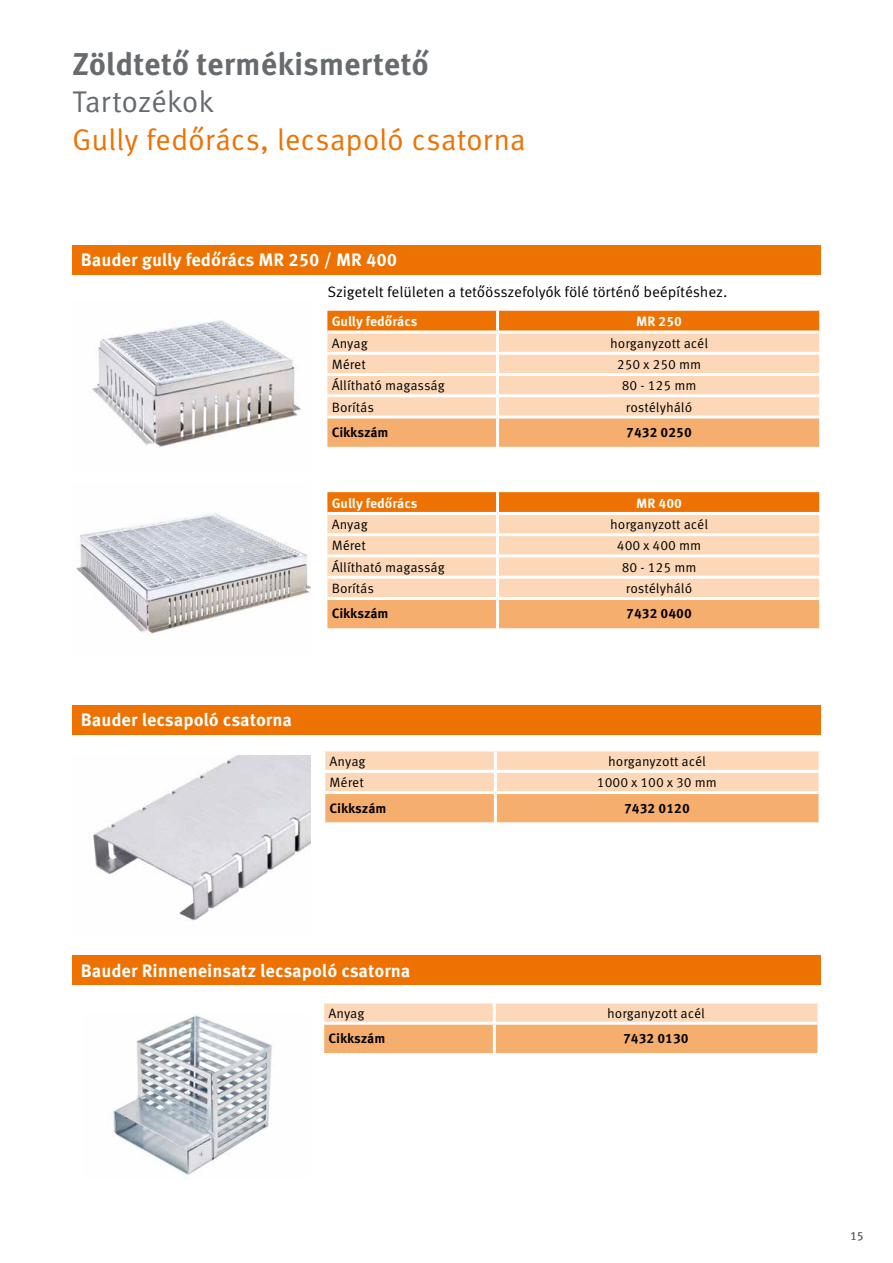
<style>
.page{position:relative;width:893px;height:1263px;background:#fff}
.page>*{position:absolute;margin:0;border:0;box-sizing:border-box;transform-origin:0 0}
.t1{font:700 31.5px "Meta Correspondence Pro";letter-spacing:-.005em;color:#676b6e}
.t2{font:30px "Meta Correspondence Pro";letter-spacing:-.01em;color:#ed7201}
.t3{font:30px "Meta Correspondence Pro";letter-spacing:-.015em;color:#676b6e}
.t4{font:700 18px "Meta Correspondence Pro";color:#fff}
.t5{font:15px "Meta Correspondence Pro";letter-spacing:-.01em;color:#000}
.t6{font:13.5px "Meta Correspondence Pro";color:#000}
.t7{font:700 13.5px "Meta Correspondence Pro";color:#000}
.t8{font:700 13.5px "Meta Correspondence Pro";color:#fff}
.t9{font:12px "Meta Correspondence Pro";color:#676b6e}
</style>
<div class="page">
<svg style="left:325px;top:751px;width:494px;height:71px;background:#f9c699"></svg>
<hr style="left:494px;top:751px;width:3px;height:19px;background:#fff">
<hr style="left:325px;top:770px;width:170px;height:3px;background:#fff">
<hr style="left:495px;top:770px;width:324px;height:3px;background:#fff">
<hr style="left:494px;top:773px;width:3px;height:18px;background:#fff">
<hr style="left:325px;top:791px;width:170px;height:3px;background:#fff">
<hr style="left:495px;top:791px;width:324px;height:3px;background:#fff">
<hr style="left:494px;top:794px;width:3px;height:28px;background:#fff">
<svg style="left:324px;top:1003px;width:493px;height:50px;background:#f8bf8d"></svg>
<hr style="left:493px;top:1003px;width:3px;height:19px;background:#fff">
<hr style="left:324px;top:1022px;width:170px;height:3px;background:#fff">
<hr style="left:494px;top:1022px;width:323px;height:3px;background:#fff">
<hr style="left:493px;top:1025px;width:3px;height:28px;background:#fff">
<svg style="left:327px;top:311px;width:492px;height:136px;background:#f8be8b"></svg>
<hr style="left:496px;top:311px;width:3px;height:19px;background:#fff">
<hr style="left:327px;top:330px;width:170px;height:3px;background:#fff">
<hr style="left:497px;top:330px;width:325px;height:3px;background:#fff">
<hr style="left:496px;top:333px;width:3px;height:19px;background:#fff">
<hr style="left:327px;top:352px;width:170px;height:3px;background:#fff">
<hr style="left:497px;top:352px;width:325px;height:3px;background:#fff">
<hr style="left:496px;top:355px;width:3px;height:18px;background:#fff">
<hr style="left:327px;top:373px;width:170px;height:3px;background:#fff">
<hr style="left:497px;top:373px;width:325px;height:3px;background:#fff">
<hr style="left:496px;top:376px;width:3px;height:18px;background:#fff">
<hr style="left:327px;top:394px;width:170px;height:3px;background:#fff">
<hr style="left:497px;top:394px;width:325px;height:3px;background:#fff">
<hr style="left:496px;top:397px;width:3px;height:18px;background:#fff">
<hr style="left:327px;top:415px;width:170px;height:3px;background:#fff">
<hr style="left:497px;top:415px;width:325px;height:3px;background:#fff">
<hr style="left:496px;top:418px;width:3px;height:29px;background:#fff">
<img style="left:92px;top:320px;width:210px;height:128px">
<div style="left:327px;top:245px;width:494px;height:30px;background:#ed7201"></div>
<div style="left:72px;top:245px;width:517px;height:30px;background:#ed7201"></div>
<svg style="left:327px;top:492px;width:492px;height:136px;background:#f8be89"></svg>
<hr style="left:496px;top:492px;width:3px;height:20px;background:#fff">
<hr style="left:327px;top:512px;width:170px;height:3px;background:#fff">
<hr style="left:497px;top:512px;width:325px;height:3px;background:#fff">
<hr style="left:496px;top:515px;width:3px;height:18px;background:#fff">
<hr style="left:327px;top:533px;width:170px;height:3px;background:#fff">
<hr style="left:497px;top:533px;width:325px;height:3px;background:#fff">
<hr style="left:496px;top:536px;width:3px;height:18px;background:#fff">
<hr style="left:327px;top:554px;width:170px;height:3px;background:#fff">
<hr style="left:497px;top:554px;width:325px;height:3px;background:#fff">
<hr style="left:496px;top:557px;width:3px;height:19px;background:#fff">
<hr style="left:327px;top:576px;width:170px;height:3px;background:#fff">
<hr style="left:497px;top:576px;width:325px;height:3px;background:#fff">
<hr style="left:496px;top:579px;width:3px;height:18px;background:#fff">
<hr style="left:327px;top:597px;width:170px;height:3px;background:#fff">
<hr style="left:497px;top:597px;width:325px;height:3px;background:#fff">
<hr style="left:496px;top:600px;width:3px;height:28px;background:#fff">
<img style="left:76px;top:513px;width:234px;height:121px">
<img style="left:93px;top:755px;width:217px;height:166px">
<div style="left:327px;top:705px;width:494px;height:29px;background:#ed7201"></div>
<div style="left:72px;top:705px;width:517px;height:29px;background:#ed7201"></div>
<div style="left:327px;top:955px;width:494px;height:30px;background:#ed7201"></div>
<div style="left:72px;top:955px;width:517px;height:30px;background:#ed7201"></div>
<img style="left:112px;top:1015px;width:161px;height:160px">
<h1 class="t1" style="left:72px;top:39px;width:358px">Zöldtető termékismertető</h1>
<h2 class="t3" style="left:72px;top:79px;width:143px">Tartozékok</h2>
<h2 class="t2" style="left:72px;top:117px;width:455px">Gully fedőrács, lecsapoló csatorna</h2>
<h3 class="t4" style="left:81px;top:246px;width:318px">Bauder gully fedőrács MR 250 / MR 400</h3>
<p class="t5" style="left:327px;top:280px;width:402px">Szigetelt felületen a tetőösszefolyók fölé történő beépítéshez.</p>
<p class="t8" style="left:332px;top:311px;width:87px">Gully fedőrács</p>
<p class="t8" style="left:636px;top:311px;width:47px">MR 250</p>
<p class="t6" style="left:332px;top:333px;width:38px">Anyag</p>
<p class="t6" style="left:610px;top:333px;width:99px">horganyzott acél</p>
<p class="t6" style="left:332px;top:354px;width:36px">Méret</p>
<p class="t6" style="left:617px;top:354px;width:86px">250 x 250 mm</p>
<p class="t6" style="left:332px;top:375px;width:115px">Állítható magasság</p>
<p class="t6" style="left:622px;top:375px;width:76px">80 - 125 mm</p>
<p class="t6" style="left:332px;top:397px;width:44px">Borítás</p>
<p class="t6" style="left:626px;top:397px;width:68px">rostélyháló</p>
<p class="t7" style="left:332px;top:422px;width:58px">Cikkszám</p>
<p class="t7" style="left:626px;top:422px;width:67px">7432 0250</p>
<h3 class="t4" style="left:81px;top:706px;width:213px">Bauder lecsapoló csatorna</h3>
<p class="t8" style="left:332px;top:493px;width:87px">Gully fedőrács</p>
<p class="t8" style="left:636px;top:493px;width:47px">MR 400</p>
<p class="t6" style="left:332px;top:514px;width:38px">Anyag</p>
<p class="t6" style="left:610px;top:514px;width:99px">horganyzott acél</p>
<p class="t6" style="left:332px;top:535px;width:36px">Méret</p>
<p class="t6" style="left:617px;top:535px;width:86px">400 x 400 mm</p>
<p class="t6" style="left:332px;top:557px;width:115px">Állítható magasság</p>
<p class="t6" style="left:622px;top:557px;width:76px">80 - 125 mm</p>
<p class="t6" style="left:332px;top:578px;width:44px">Borítás</p>
<p class="t6" style="left:626px;top:578px;width:68px">rostélyháló</p>
<p class="t7" style="left:332px;top:603px;width:58px">Cikkszám</p>
<p class="t7" style="left:626px;top:603px;width:67px">7432 0400</p>
<p class="t6" style="left:330px;top:751px;width:38px">Anyag</p>
<p class="t6" style="left:608px;top:751px;width:99px">horganyzott acél</p>
<p class="t6" style="left:330px;top:772px;width:36px">Méret</p>
<p class="t6" style="left:597px;top:772px;width:121px">1000 x 100 x 30 mm</p>
<p class="t7" style="left:330px;top:797px;width:58px">Cikkszám</p>
<p class="t7" style="left:624px;top:797px;width:67px">7432 0120</p>
<h3 class="t4" style="left:81px;top:957px;width:331px">Bauder Rinneneinsatz lecsapoló csatorna</h3>
<p class="t6" style="left:328px;top:1003px;width:38px">Anyag</p>
<p class="t6" style="left:607px;top:1003px;width:99px">horganyzott acél</p>
<p class="t7" style="left:328px;top:1028px;width:58px">Cikkszám</p>
<p class="t7" style="left:623px;top:1028px;width:67px">7432 0130</p>
<p class="t9" style="left:850px;top:1226px;width:15px">15</p>
</div>
